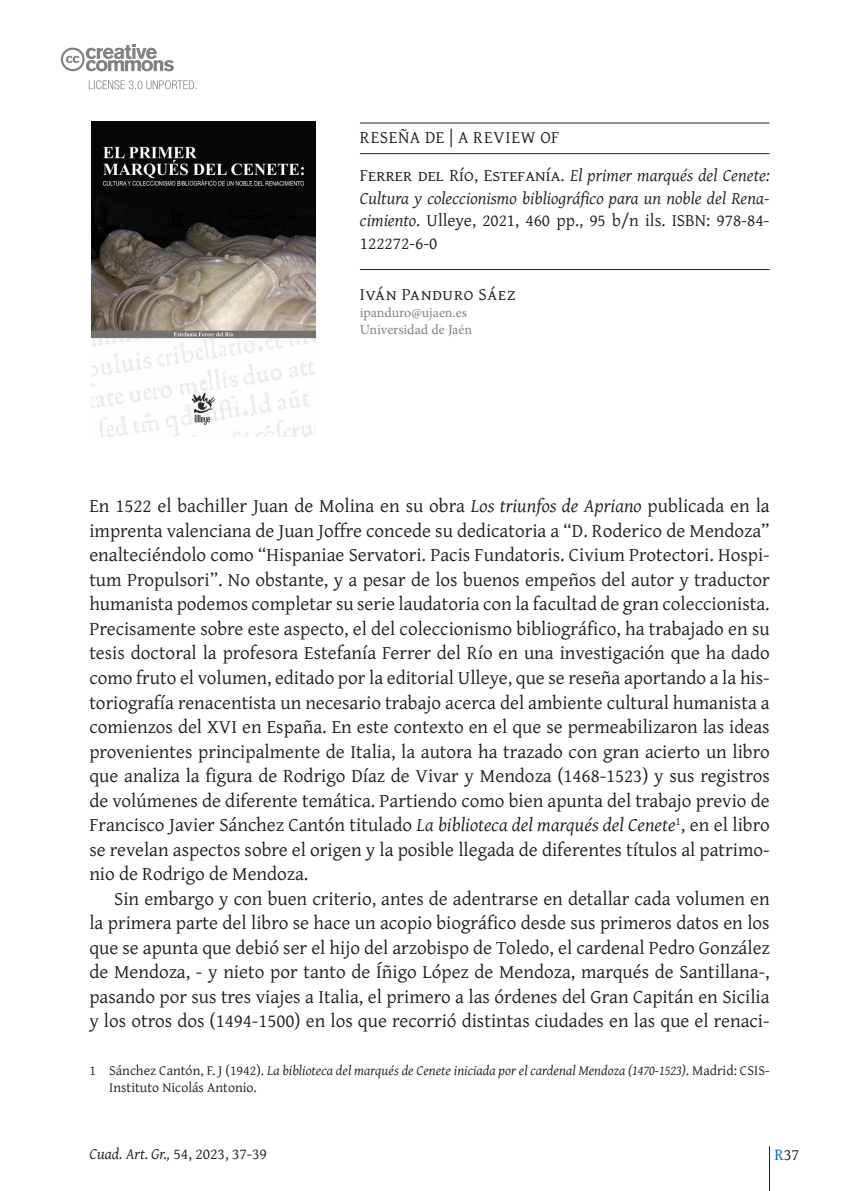
<style>
.page{position:relative;width:844px;height:1191px;background:#fff}
.page>*{position:absolute;margin:0;border:0;box-sizing:border-box;transform-origin:0 0}
.nosangr_caja{font:19.25px/24.5px "Gentium Plus";color:#231f20;text-align:justify}
.sps_cita_resena{font:italic 17.5px/22.8px "Gentium Plus";color:#231f20;text-align:justify}
.sps_comocitar_tit{font:17.5px "Gentium Plus";letter-spacing:.035em;color:#231f20}
.sps_autor{font:17.5px "Gentium Plus";letter-spacing:.035em;color:#231f20}
.t1{font:16.62px "Gentium Plus";color:#231f20}
.t2{font:italic 15.75px "Gentium Plus";color:#231f20}
.sps_notas_pie{font:italic 14px/16.8px "Gentium Plus";color:#231f20}
.sps_afiliaciones{font:14px "Minion Pro";color:#808285}
.s1{font-style:normal}
.s2{font-style:italic}
.s3{color:#0563c1}
</style>
<div class="page">
<hr style="left:769px;top:1146px;width:1px;height:45px;background:#231f20">
<svg style="left:89px;top:80px;width:107px;height:9px"></svg>
<svg style="left:60px;top:44px;width:114px;height:28px"></svg>
<hr style="left:360px;top:123px;width:409px;height:1px;background:#231f20">
<hr style="left:360px;top:153px;width:409px;height:1px;background:#231f20">
<hr style="left:360px;top:269px;width:409px;height:1px;background:#231f20">
<img style="left:91px;top:122px;width:224px;height:315px">
<p class="sps_comocitar_tit" style="left:360px;top:121px;width:201px">RESEÑA DE | A REVIEW OF</p>
<p class="sps_cita_resena" style="left:360px;top:162px;width:411px"><span class="s1">Ferrer del Río, Estefanía.</span> El primer marqués del Cenete:<br>Cultura y coleccionismo bibliográfico para un noble del Rena&shy;cimiento<span class="s1">. Ulleye, 2021, 460 pp., 95 b/n ils. ISBN: 978-84- 122272-6-0</span></p>
<p class="sps_autor" style="left:360px;top:278px;width:157px">Iván Panduro Sáez</p>
<p class="sps_afiliaciones" style="left:360px;top:303px;width:108px">ipanduro@ujaen.es</p>
<p class="sps_afiliaciones" style="left:360px;top:320px;width:113px">Universidad de Jaén</p>
<p class="nosangr_caja" style="left:89px;top:492px;width:681px">En 1522 el bachiller Juan de Molina en su obra <span class="s2">Los triunfos de Apriano</span> publicada en la imprenta valenciana de Juan Joffre concede su dedicatoria a “D. Roderico de Mendoza” enalteciéndolo como “Hispaniae Servatori. Pacis Fundatoris. Civium Protectori. Hospi&shy;tum Propulsori”. No obstante, y a pesar de los buenos empeños del autor y traductor humanista podemos completar su serie laudatoria con la facultad de gran coleccionista.<br>Precisamente sobre este aspecto, el del coleccionismo bibliográfico, ha trabajado en su tesis doctoral la profesora Estefanía Ferrer del Río en una investigación que ha dado como fruto el volumen, editado por la editorial Ulleye, que se reseña aportando a la his&shy;toriografía renacentista un necesario trabajo acerca del ambiente cultural humanista a comienzos del XVI en España. En este contexto en el que se permeabilizaron las ideas provenientes principalmente de Italia, la autora ha trazado con gran acierto un libro que analiza la figura de Rodrigo Díaz de Vivar y Mendoza (1468-1523) y sus registros de volúmenes de diferente temática. Partiendo como bien apunta del trabajo previo de Francisco Javier Sánchez Cantón titulado <span class="s2">La biblioteca del marqués del Cenete</span><sup>1</sup>, en el libro se revelan aspectos sobre el origen y la posible llegada de diferentes títulos al patrimo&shy;nio de Rodrigo de Mendoza.</p>
<p class="nosangr_caja" style="left:89px;top:884px;width:681px;text-indent:25px">Sin embargo y con buen criterio, antes de adentrarse en detallar cada volumen en la primera parte del libro se hace un acopio biográfico desde sus primeros datos en los que se apunta que debió ser el hijo del arzobispo de Toledo, el cardenal Pedro González de Mendoza, - y nieto por tanto de Íñigo López de Mendoza, marqués de Santillana-, pasando por sus tres viajes a Italia, el primero a las órdenes del Gran Capitán en Sicilia y los otros dos (1494-1500) en los que recorrió distintas ciudades en las que el renaci-</p>
<p class="sps_notas_pie" style="left:109px;top:1060px;width:661px;text-indent:-20px"><span class="s1">1 Sánchez Cantón, F. J (1942).</span> La biblioteca del marqués de Cenete iniciada por el cardenal Mendoza (1470-1523)<span class="s1">. Madrid: CSIS-<br>Instituto Nicolás Antonio.</span></p>
<p class="t2" style="left:89px;top:1138px;width:179px">Cuad. Art. Gr., <span class="s1">54, 2023, 37-39</span></p>
<p class="t1" style="left:774px;top:1138px;width:26px"><span class="s3">R</span>37</p>
</div>
